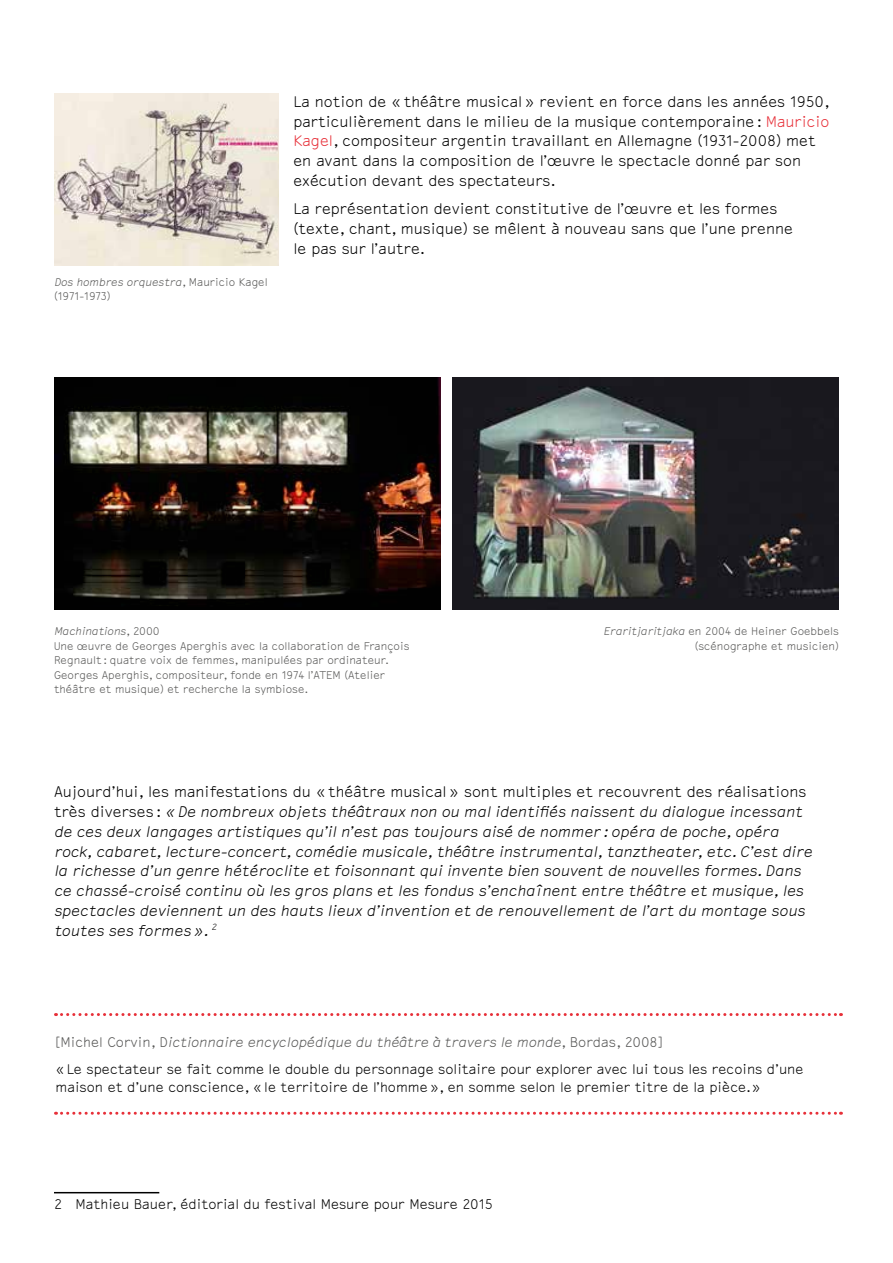
<style>
.page{position:relative;width:893px;height:1263px;background:#fff}
.page>*{position:absolute;margin:0;border:0;box-sizing:border-box;transform-origin:0 0}
.t1{font:italic 300 16.5px/19.8px "Recibo";color:#000}
.t2{font:300 16.5px/19.8px "Recibo";color:#000}
.t3{font:300 15px/26.5px "Recibo";color:#000}
.t4{font:300 12px/14.4px "Recibo";color:#575756}
.s1{font-style:italic}
.s2{color:#e73039}
.s3{font-style:normal}
.s4{color:#575756}
.s5{font-style:italic;color:#575756}
</style>
<div class="page">
<img style="left:54px;top:377px;width:386px;height:233px">
<img style="left:453px;top:377px;width:386px;height:233px">
<svg style="left:56px;top:1013px;width:785px;height:3px"></svg>
<svg style="left:56px;top:1112px;width:785px;height:3px"></svg>
<hr style="left:54px;top:1192px;width:105px;height:1px;background:#000">
<img style="left:55px;top:94px;width:224px;height:172px">
<p class="t4" style="left:54px;top:275px;width:215px"><span class="s1">Dos hombres orquestra</span>, Mauricio Kagel (1971-1973)</p>
<p class="t2" style="left:293px;top:92px;width:538px">La notion de «théâtre musical» revient en force dans les années 1950, particulièrement dans le milieu de la musique contemporaine: <span class="s2">Mauricio Kagel</span>, compositeur argentin travaillant en Allemagne (1931-2008) met en avant dans la composition de l’œuvre le spectacle donné par son exécution devant des spectateurs.</p>
<p class="t2" style="left:293px;top:199px;width:501px">La représentation devient constitutive de l’œuvre et les formes (texte, chant, musique) se mêlent à nouveau sans que l’une prenne le pas sur l’autre.</p>
<p class="t4" style="left:54px;top:624px;width:357px"><span class="s1">Machinations</span>, 2000<br>Une œuvre de Georges Aperghis avec la collaboration de François Regnault : quatre voix de femmes, manipulées par ordinateur.<br>Georges Aperghis, compositeur, fonde en 1974 l’ATEM (Atelier théâtre et musique) et recherche la symbiose.</p>
<p class="t4" style="left:603px;top:624px;width:237px;text-align:right"><span class="s1">Eraritjaritjaka</span> en 2004 de Heiner Goebbels (scénographe et musicien)</p>
<p class="t1" style="left:54px;top:782px;width:760px"><span class="s3">Aujourd’hui, les manifestations du «théâtre musical» sont multiples et recouvrent des réalisations très diverses :</span> «De nombreux objets théâtraux non ou mal identifiés naissent du dialogue incessant de ces deux langages artistiques qu’il n’est pas toujours aisé de nommer : opéra de poche, opéra rock, cabaret, lecture-concert, comédie musicale, théâtre instrumental, tanztheater, etc. C’est dire la richesse d’un genre hétéroclite et foisonnant qui invente bien souvent de nouvelles formes. Dans ce chassé-croisé continu où les gros plans et les fondus s’enchaînent entre théâtre et musique, les spectacles deviennent un des hauts lieux d’invention et de renouvellement de l’art du montage sous toutes ses formes». <sup>2</sup></p>
<p class="t3" style="left:56px;top:1030px;width:750px"><span class="s4">[Michel Corvin, D</span><span class="s5">ictionnaire encyclopédique du théâtre à travers le monde</span><span class="s4">, Bordas, 2008]<br></span>«Le spectateur se fait comme le double du personnage solitaire pour explorer avec lui tous les recoins d’une</p>
<p class="t3" style="left:56px;top:1074px;width:707px">maison et d’une conscience, «le territoire de l’homme», en somme selon le premier titre de la pièce.»</p>
<p class="t3" style="left:54px;top:1191px;width:440px">2 Mathieu Bauer, éditorial du festival Mesure pour Mesure 2015</p>
</div>
